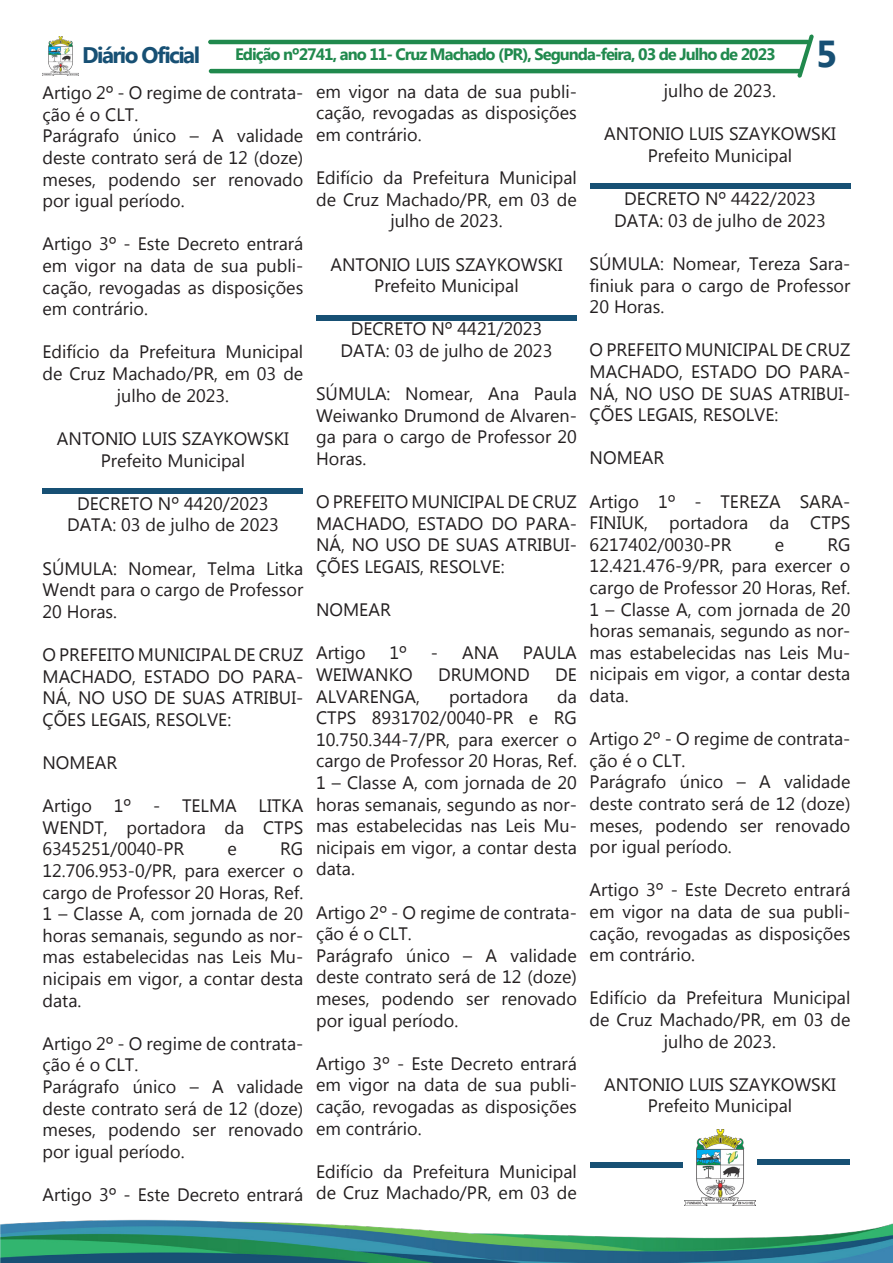
<style>
.page{position:relative;width:893px;height:1263px;background:#fff}
.page>*{position:absolute;margin:0;border:0;box-sizing:border-box;transform-origin:0 0}
.t1{font:700 37.5px "Myanmar Text";color:#175074}
.t2{font:700 22.5px "Myanmar Text";letter-spacing:-.07em;color:#175074}
.t3{font:18px/21.6px "Myanmar Text";color:#231f20;text-align:justify}
.t4{font:700 16.5px "Myanmar Text";letter-spacing:-.06em;color:#20894d}
</style>
<div class="page">
<hr style="left:208px;top:40px;width:602px;height:4px;background:#20894d;border-radius:2px">
<hr style="left:209px;top:69px;width:593px;height:4px;background:#20894d;border-radius:2px">
<img style="left:43px;top:37px;width:36px;height:38px">
<svg style="left:797px;top:34px;width:17px;height:44px"></svg>
<img style="left:0;top:1205px;width:893px;height:58px">
<div style="left:316px;top:315px;width:261px;height:6px;background:#175074"></div>
<svg style="left:590px;top:184px;width:260px;height:5px"></svg>
<svg style="left:43px;top:488px;width:260px;height:5px"></svg>
<svg style="left:590px;top:1162px;width:93px;height:5px"></svg>
<img style="left:685px;top:1130px;width:70px;height:75px">
<svg style="left:757px;top:1159px;width:93px;height:6px"></svg>
<p class="t2" style="left:82px;top:42px;width:119px">Diário Oficial</p>
<p class="t4" style="left:235px;top:45px;width:542px">Edição nº2741, ano 11- Cruz Machado (PR), Segunda-feira, 03 de Julho de 2023</p>
<p class="t1" style="left:816px;top:32px;width:23px">5</p>
<p class="t3" style="left:43px;top:82px;width:262px">Artigo 2º - O regime de contrata&shy;ção é o CLT.</p>
<p class="t3" style="left:43px;top:125px;width:262px">Parágrafo único – A validade deste contrato será de 12 (doze) meses, podendo ser renovado por igual período.</p>
<p class="t3" style="left:43px;top:233px;width:262px">Artigo 3º - Este Decreto entrará em vigor na data de sua publi&shy;cação, revogadas as disposições em contrário.</p>
<p class="t3" style="left:43px;top:341px;width:262px;text-align:center">Edifício da Prefeitura Municipal de Cruz Machado/PR, em 03 de julho de 2023.</p>
<p class="t3" style="left:57px;top:428px;width:233px">ANTONIO LUIS SZAYKOWSKI</p>
<p class="t3" style="left:101px;top:449px;width:146px">Prefeito Municipal</p>
<p class="t3" style="left:77px;top:493px;width:193px">DECRETO Nº 4420/2023</p>
<p class="t3" style="left:67px;top:514px;width:213px">DATA: 03 de julho de 2023</p>
<p class="t3" style="left:43px;top:557px;width:262px">SÚMULA: Nomear, Telma Litka Wendt para o cargo de Professor 20 Horas.</p>
<p class="t3" style="left:43px;top:644px;width:262px">O PREFEITO MUNICIPAL DE CRUZ MACHADO, ESTADO DO PARA-NÁ, NO USO DE SUAS ATRIBUI-ÇÕES LEGAIS, RESOLVE:</p>
<p class="t3" style="left:43px;top:752px;width:76px">NOMEAR</p>
<p class="t3" style="left:43px;top:795px;width:262px">Artigo 1º - TELMA LITKA WENDT, portadora da CTPS 6345251/0040-PR</p>
<p class="t3" style="left:664px;top:80px;width:114px">julho de 2023.</p>
<p class="t3" style="left:604px;top:123px;width:233px">ANTONIO LUIS SZAYKOWSKI</p>
<p class="t3" style="left:648px;top:145px;width:146px">Prefeito Municipal</p>
<p class="t3" style="left:624px;top:188px;width:193px">DECRETO Nº 4422/2023</p>
<p class="t3" style="left:614px;top:210px;width:213px">DATA: 03 de julho de 2023</p>
<p class="t3" style="left:590px;top:253px;width:262px">SÚMULA: Nomear, Tereza Sara&shy;finiuk para o cargo de Professor 20 Horas.</p>
<p class="t3" style="left:590px;top:339px;width:262px">O PREFEITO MUNICIPAL DE CRUZ MACHADO, ESTADO DO PARA-NÁ, NO USO DE SUAS ATRIBUI-ÇÕES LEGAIS, RESOLVE:</p>
<p class="t3" style="left:590px;top:447px;width:76px">NOMEAR</p>
<p class="t3" style="left:590px;top:491px;width:262px">Artigo 1º - TEREZA SARA-FINIUK, portadora da CTPS 6217402/0030-PR</p>
<p class="t3" style="left:316px;top:81px;width:262px">em vigor na data de sua publi&shy;cação, revogadas as disposições em contrário.</p>
<p class="t3" style="left:316px;top:167px;width:262px;text-align:center">Edifício da Prefeitura Municipal de Cruz Machado/PR, em 03 de julho de 2023.</p>
<p class="t3" style="left:330px;top:254px;width:233px">ANTONIO LUIS SZAYKOWSKI</p>
<p class="t3" style="left:374px;top:275px;width:146px">Prefeito Municipal</p>
<p class="t3" style="left:351px;top:318px;width:193px">DECRETO Nº 4421/2023</p>
<p class="t3" style="left:341px;top:340px;width:213px">DATA: 03 de julho de 2023</p>
<p class="t3" style="left:316px;top:383px;width:262px">SÚMULA: Nomear, Ana Paula Weiwanko Drumond de Alvaren&shy;ga para o cargo de Professor 20<br>Horas.</p>
<p class="t3" style="left:316px;top:491px;width:262px">O PREFEITO MUNICIPAL DE CRUZ MACHADO, ESTADO DO PARA-NÁ, NO USO DE SUAS ATRIBUI-ÇÕES LEGAIS, RESOLVE:</p>
<p class="t3" style="left:316px;top:599px;width:76px">NOMEAR</p>
<p class="t3" style="left:316px;top:642px;width:51px">Artigo</p>
<p class="t3" style="left:390px;top:642px;width:19px">1º</p>
<p class="t3" style="left:431px;top:642px;width:69px">- ANA</p>
<p class="t3" style="left:523px;top:642px;width:56px">PAULA</p>
<p class="t3" style="left:316px;top:664px;width:98px">WEIWANKO</p>
<p class="t3" style="left:438px;top:664px;width:93px">DRUMOND</p>
<p class="t3" style="left:555px;top:664px;width:23px">DE</p>
<p class="t3" style="left:316px;top:686px;width:106px">ALVARENGA,</p>
<p class="t3" style="left:449px;top:686px;width:81px">portadora</p>
<p class="t3" style="left:590px;top:534px;width:262px;text-indent:238px">RG 12.421.476-9/PR, para exercer o cargo de Professor 20 Horas, Ref.<br>1 – Classe A, com jornada de 20 horas semanais, segundo as nor&shy;mas estabelecidas nas Leis Mu&shy;nicipais em vigor, a contar desta data.</p>
<p class="t3" style="left:590px;top:728px;width:262px">Artigo 2º - O regime de contrata&shy;ção é o CLT.</p>
<p class="t3" style="left:590px;top:771px;width:262px">Parágrafo único – A validade deste contrato será de 12 (doze) meses, podendo ser renovado por igual período.</p>
<p class="t3" style="left:590px;top:879px;width:262px">Artigo 3º - Este Decreto entrará em vigor na data de sua publi&shy;cação, revogadas as disposições em contrário.</p>
<p class="t3" style="left:590px;top:987px;width:262px;text-align:center">Edifício da Prefeitura Municipal de Cruz Machado/PR, em 03 de julho de 2023.</p>
<p class="t3" style="left:604px;top:1074px;width:233px">ANTONIO LUIS SZAYKOWSKI</p>
<p class="t3" style="left:648px;top:1095px;width:146px">Prefeito Municipal</p>
<p class="t3" style="left:775px;top:534px;width:11px">e</p>
<p class="t3" style="left:316px;top:686px;width:262px;text-indent:241px">da CTPS 8931702/0040-PR e RG 10.750.344-7/PR, para exercer o cargo de Professor 20 Horas, Ref.<br>1 – Classe A, com jornada de 20 horas semanais, segundo as nor&shy;mas estabelecidas nas Leis Mu&shy;nicipais em vigor, a contar desta data.</p>
<p class="t3" style="left:316px;top:902px;width:262px">Artigo 2º - O regime de contrata&shy;ção é o CLT.</p>
<p class="t3" style="left:316px;top:945px;width:262px">Parágrafo único – A validade deste contrato será de 12 (doze) meses, podendo ser renovado por igual período.</p>
<p class="t3" style="left:316px;top:1053px;width:262px">Artigo 3º - Este Decreto entrará em vigor na data de sua publi&shy;cação, revogadas as disposições em contrário.</p>
<p class="t3" style="left:316px;top:1161px;width:262px">Edifício da Prefeitura Municipal de Cruz Machado/PR, em 03 de</p>
<p class="t3" style="left:43px;top:838px;width:262px;text-indent:238px">RG 12.706.953-0/PR, para exercer o cargo de Professor 20 Horas, Ref.<br>1 – Classe A, com jornada de 20 horas semanais, segundo as nor&shy;mas estabelecidas nas Leis Mu&shy;nicipais em vigor, a contar desta data.</p>
<p class="t3" style="left:43px;top:1033px;width:262px">Artigo 2º - O regime de contrata&shy;ção é o CLT.</p>
<p class="t3" style="left:43px;top:1076px;width:262px">Parágrafo único – A validade deste contrato será de 12 (doze) meses, podendo ser renovado por igual período.</p>
<p class="t3" style="left:43px;top:1184px;width:262px">Artigo 3º - Este Decreto entrará</p>
<p class="t3" style="left:228px;top:838px;width:11px">e</p>
</div>
